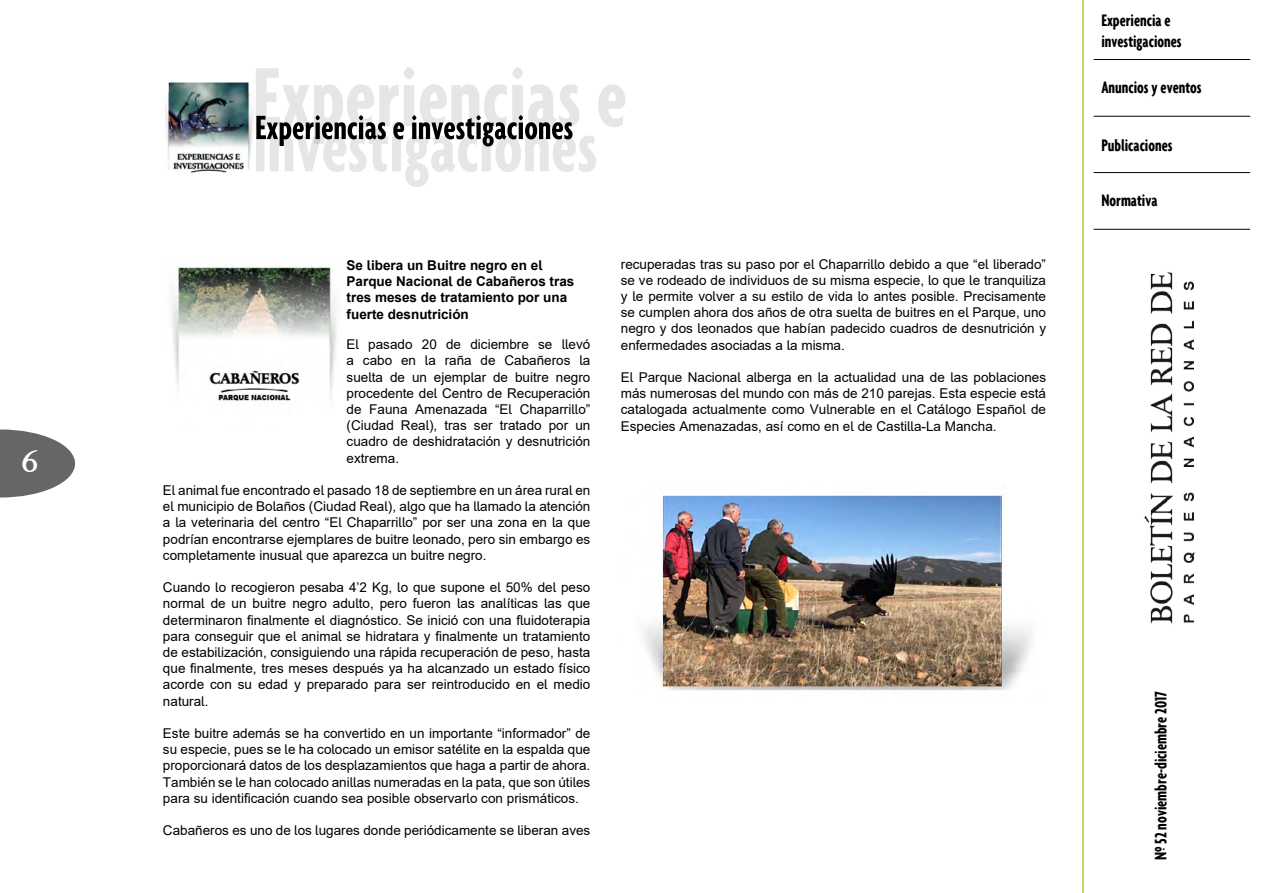
<style>
.page{position:relative;width:1263px;height:893px;background:#fff}
.page>*{position:absolute;margin:0;border:0;box-sizing:border-box;transform-origin:0 0}
.t1{font:30px "Palermo";color:#fff}
.t2{font:700 extra-condensed 18px/21.6px "Agenda";color:#000}
.t3{font:13.5px/16.2px "Arial";color:#000;text-align:justify}
.t4{font:700 13.5px/16.2px "Arial";color:#000}
</style>
<div class="page">
<svg style="left:0;top:429px;width:75px;height:68px"></svg>
<img style="left:1126px;top:115px;width:83px;height:509px">
<hr style="left:1082px;top:0;width:2px;height:893px;background:#b3c935">
<hr style="left:1093px;top:59px;width:157px;height:1px;background:#000">
<hr style="left:1093px;top:172px;width:157px;height:1px;background:#000">
<hr style="left:1093px;top:116px;width:157px;height:1px;background:#000">
<hr style="left:1093px;top:229px;width:157px;height:1px;background:#000">
<svg style="left:255px;top:67px;width:370px;height:120px"></svg>
<img style="left:165px;top:82px;width:90px;height:91px">
<img style="left:171px;top:265px;width:166px;height:136px">
<img style="left:643px;top:494px;width:389px;height:197px">
<h1 class="t1" style="left:22px;top:444px;width:19px">6</h1>
<p class="t4" style="left:347px;top:257px;width:229px">Se libera un Buitre negro en el<br>Parque Nacional de Cabañeros tras tres meses de tratamiento por una fuerte desnutrición</p>
<p class="t3" style="left:347px;top:336px;width:245px">El pasado 20 de diciembre se llevó a cabo en la raña de Cabañeros la suelta de un ejemplar de buitre negro procedente del Centro de Recuperación de Fauna Amenazada “El Chaparrillo” (Ciudad Real), tras ser tratado por un cuadro de deshidratación y desnutrición extrema.</p>
<p class="t3" style="left:163px;top:482px;width:429px">El animal fue encontrado el pasado 18 de septiembre en un área rural en el municipio de Bolaños (Ciudad Real), algo que ha llamado la atención a la veterinaria del centro “El Chaparrillo” por ser una zona en la que podrían encontrarse ejemplares de buitre leonado, pero sin embargo es completamente inusual que aparezca un buitre negro.</p>
<p class="t3" style="left:163px;top:579px;width:429px">Cuando lo recogieron pesaba 4’2 Kg, lo que supone el 50% del peso normal de un buitre negro adulto, pero fueron las analíticas las que determinaron finalmente el diagnóstico. Se inició con una fluidoterapia para conseguir que el animal se hidratara y finalmente un tratamiento de estabilización, consiguiendo una rápida recuperación de peso, hasta que finalmente, tres meses después ya ha alcanzado un estado físico acorde con su edad y preparado para ser reintroducido en el medio natural.</p>
<p class="t3" style="left:163px;top:725px;width:429px">Este buitre además se ha convertido en un importante “informador” de su especie, pues se le ha colocado un emisor satélite en la espalda que proporcionará datos de los desplazamientos que haga a partir de ahora.<br>También se le han colocado anillas numeradas en la pata, que son útiles para su identificación cuando sea posible observarlo con prismáticos.</p>
<p class="t3" style="left:163px;top:822px;width:429px">Cabañeros es uno de los lugares donde periódicamente se liberan aves</p>
<p class="t3" style="left:621px;top:256px;width:427px">recuperadas tras su paso por el Chaparrillo debido a que “el liberado” se ve rodeado de individuos de su misma especie, lo que le tranquiliza y le permite volver a su estilo de vida lo antes posible. Precisamente se cumplen ahora dos años de otra suelta de buitres en el Parque, uno negro y dos leonados que habían padecido cuadros de desnutrición y enfermedades asociadas a la misma.</p>
<p class="t3" style="left:621px;top:369px;width:427px">El Parque Nacional alberga en la actualidad una de las poblaciones más numerosas del mundo con más de 210 parejas. Esta especie está catalogada actualmente como Vulnerable en el Catálogo Español de Especies Amenazadas, así como en el de Castilla-La Mancha.</p>
<h2 class="t2" style="left:1101px;top:9px;width:82px">Experiencia e investigaciones</h2>
<h2 class="t2" style="left:1101px;top:76px;width:102px">Anuncios y eventos</h2>
<h2 class="t2" style="left:1101px;top:134px;width:73px">Publicaciones</h2>
<h2 class="t2" style="left:1101px;top:189px;width:58px">Normativa</h2>
<h2 class="t2" style="left:1149px;top:860px;width:171px;rotate:-90deg">Nº 52 noviembre-diciembre 2017</h2>
</div>
